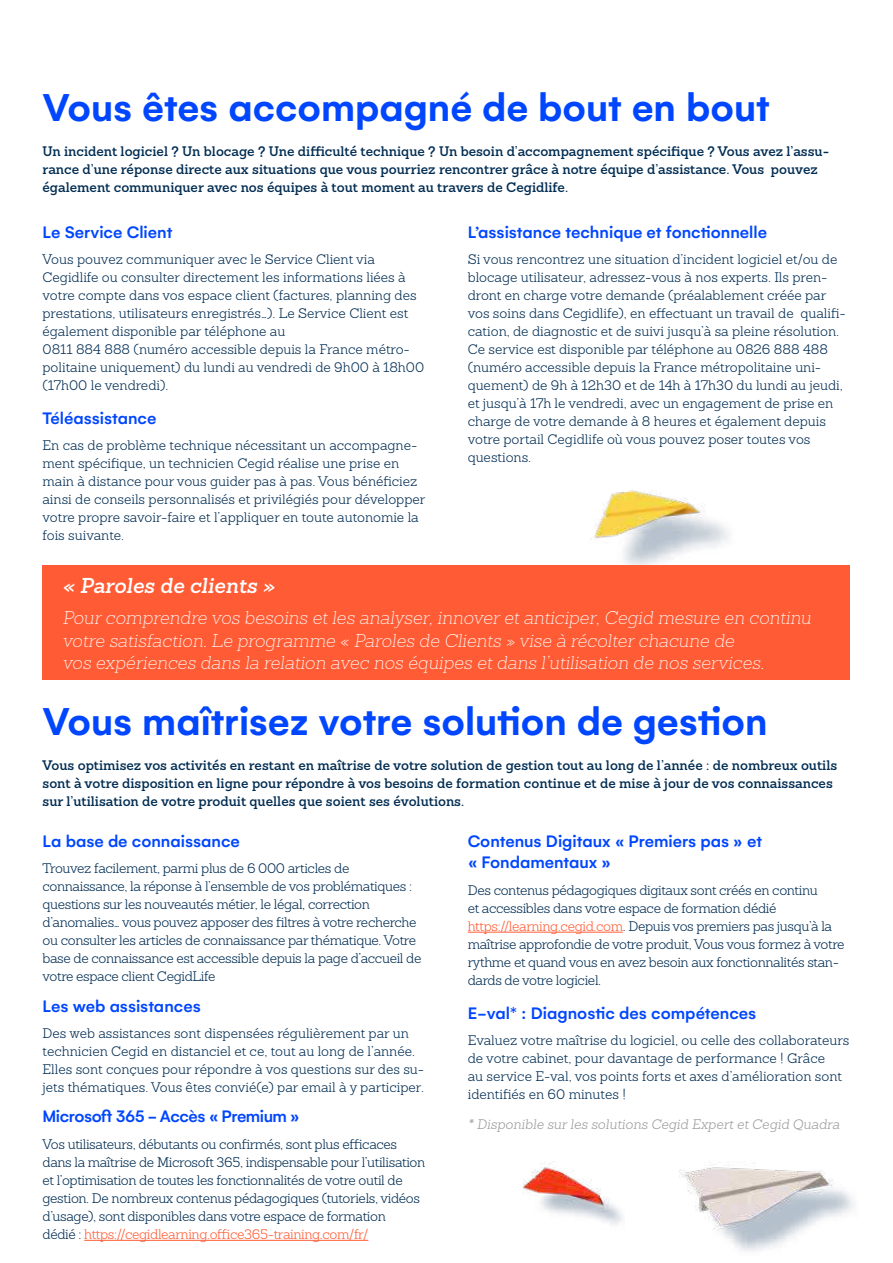
<style>
.page{position:relative;width:893px;height:1263px;background:#fff}
.page>*{position:absolute;margin:0;border:0;box-sizing:border-box;transform-origin:0 0}
.t1{font:600 42px "Gelion";color:#0046fe}
.t2{font:italic 600 21px "Sanchez";color:#fff}
.t3{font:italic 200 18px/22.5px "Sanchez";color:#fff}
.t4{font:500 18px/21.6px "Gelion";color:#0046fe}
.t5{font:500 18px "Gelion";letter-spacing:-.025em;color:#0046fe}
.t6{font:300 13.5px/18px "Sanchez";color:#002c52}
.t7{font:300 13.5px/18px "Sanchez";letter-spacing:-.025em;color:#002c52}
.t8{font:600 13.5px/18px "Sanchez";color:#002c52}
.t9{font:italic 300 13.5px "Sanchez";color:#9d9d9c}
.s1{color:#ff5c35}
</style>
<div class="page">
<img style="left:565px;top:490px;width:188px;height:76px">
<div style="left:43px;top:566px;width:807px;height:114px;background:#ff5c35"></div>
<hr style="left:84px;top:1240px;width:284px;height:1px;background:#ff5c35">
<hr style="left:468px;top:932px;width:155px;height:1px;background:#ff5c35">
<img style="left:522px;top:1163px;width:101px;height:62px">
<img style="left:679px;top:1162px;width:175px;height:89px">
<h1 class="t1" style="left:43px;top:92px;width:729px">Vous êtes accompagné de bout en bout</h1>
<p class="t8" style="left:43px;top:143px;width:788px">Un incident logiciel ? Un blocage ? Une difficulté technique ? Un besoin d’accompagnement spécifique ? Vous avez l’assu&shy;rance d’une réponse directe aux situations que vous pourriez rencontrer grâce à notre équipe d’assistance. Vous pouvez également communiquer avec nos équipes à tout moment au travers de Cegidlife.</p>
<h3 class="t4" style="left:43px;top:223px;width:131px">Le Service Client</h3>
<p class="t6" style="left:43px;top:252px;width:383px">Vous pouvez communiquer avec le Service Client via Cegidlife ou consulter directement les informations liées à votre compte dans vos espace client (factures, planning des prestations, utilisateurs enregistrés…). Le Service Client est également disponible par téléphone au<br>0811 884 888 (numéro accessible depuis la France métro&shy;politaine uniquement) du lundi au vendredi de 9h00 à 18h00 (17h00 le vendredi).</p>
<h3 class="t4" style="left:468px;top:223px;width:301px">L’assistance technique et fonctionnelle</h3>
<p class="t6" style="left:468px;top:252px;width:379px">Si vous rencontrez une situation d’incident logiciel et/ou de blocage utilisateur, adressez-vous à nos experts. Ils pren&shy;dront en charge votre demande (préalablement créée par vos soins dans Cegidlife), en effectuant un travail de qualifi&shy;cation, de diagnostic et de suivi jusqu’à sa pleine résolution.<br>Ce service est disponible par téléphone au 0826 888 488 (numéro accessible depuis la France métropolitaine uni&shy;quement) de 9h à 12h30 et de 14h à 17h30 du lundi au jeudi, et jusqu’à 17h le vendredi, avec un engagement de prise en charge de votre demande à 8 heures et également depuis votre portail Cegidlife où vous pouvez poser toutes vos questions.</p>
<h3 class="t4" style="left:43px;top:408px;width:115px">Téléassistance</h3>
<p class="t6" style="left:43px;top:438px;width:384px">En cas de problème technique nécessitant un accompagne&shy;ment spécifique, un technicien Cegid réalise une prise en main à distance pour vous guider pas à pas. Vous bénéficiez ainsi de conseils personnalisés et privilégiés pour développer votre propre savoir-faire et l’appliquer en toute autonomie la fois suivante.</p>
<h2 class="t2" style="left:62px;top:574px;width:214px">« Paroles de clients »</h2>
<p class="t3" style="left:62px;top:608px;width:750px">Pour comprendre vos besoins et les analyser, innover et anticiper, Cegid mesure en continu votre satisfaction. Le programme « Paroles de Clients » vise à récolter chacune de<br>vos expériences dans la relation avec nos équipes et dans l’utilisation de nos services.</p>
<h1 class="t1" style="left:43px;top:705px;width:727px">Vous maîtrisez votre solution de gestion</h1>
<p class="t8" style="left:43px;top:757px;width:796px">Vous optimisez vos activités en restant en maîtrise de votre solution de gestion tout au long de l’année : de nombreux outils sont à votre disposition en ligne pour répondre à vos besoins de formation continue et de mise à jour de vos connaissances sur l’utilisation de votre produit quelles que soient ses évolutions.</p>
<h3 class="t4" style="left:43px;top:831px;width:199px">La base de connaissance</h3>
<p class="t7" style="left:43px;top:860px;width:380px">Trouvez facilement, parmi plus de 6 000 articles de connaissance, la réponse à l’ensemble de vos problématiques : questions sur les nouveautés métier, le légal, correction d’anomalies… vous pouvez apposer des filtres à votre recherche ou consulter les articles de connaissance par thématique. Votre base de connaissance est accessible depuis la page d’accueil de votre espace client CegidLife</p>
<h3 class="t4" style="left:43px;top:996px;width:160px">Les web assistances</h3>
<p class="t6" style="left:43px;top:1025px;width:383px">Des web assistances sont dispensées régulièrement par un technicien Cegid en distanciel et ce, tout au long de l’année.<br>Elles sont conçues pour répondre à vos questions sur des su&shy;jets thématiques. Vous êtes convié(e) par email à y participer.</p>
<h3 class="t4" style="left:468px;top:831px;width:296px">Contenus Digitaux « Premiers pas » et « Fondamentaux »</h3>
<p class="t7" style="left:468px;top:882px;width:378px">Des contenus pédagogiques digitaux sont créés en continu<br>et accessibles dans votre espace de formation dédié <span class="s1">https://learning.cegid.com</span>. Depuis vos premiers pas jusqu’à la maîtrise approfondie de votre produit, Vous vous formez à votre rythme et quand vous en avez besoin aux fonctionnalités stan&shy;dards de votre logiciel.</p>
<h3 class="t4" style="left:468px;top:1003px;width:290px">E-val* : Diagnostic des compétences</h3>
<p class="t6" style="left:468px;top:1032px;width:383px">Evaluez votre maîtrise du logiciel, ou celle des collaborateurs de votre cabinet, pour davantage de performance ! Grâce<br>au service E-val, vos points forts et axes d’amélioration sont identifiés en 60 minutes !</p>
<h3 class="t5" style="left:43px;top:1110px;width:259px">Microsoft 365 - Accès « Premium »</h3>
<p class="t7" style="left:43px;top:1136px;width:384px">Vos utilisateurs, débutants ou confirmés, sont plus efficaces dans la maîtrise de Microsoft 365, indispensable pour l’utilisation et l’optimisation de toutes les fonctionnalités de votre outil de gestion. De nombreux contenus pédagogiques (tutoriels, vidéos d’usage), sont disponibles dans votre espace de formation<br>dédié : <span class="s1">https://cegidlearning.office365-training.com/fr/</span></p>
<p class="t9" style="left:468px;top:1118px;width:373px">* Disponible sur les solutions Cegid Expert et Cegid Quadra</p>
</div>
